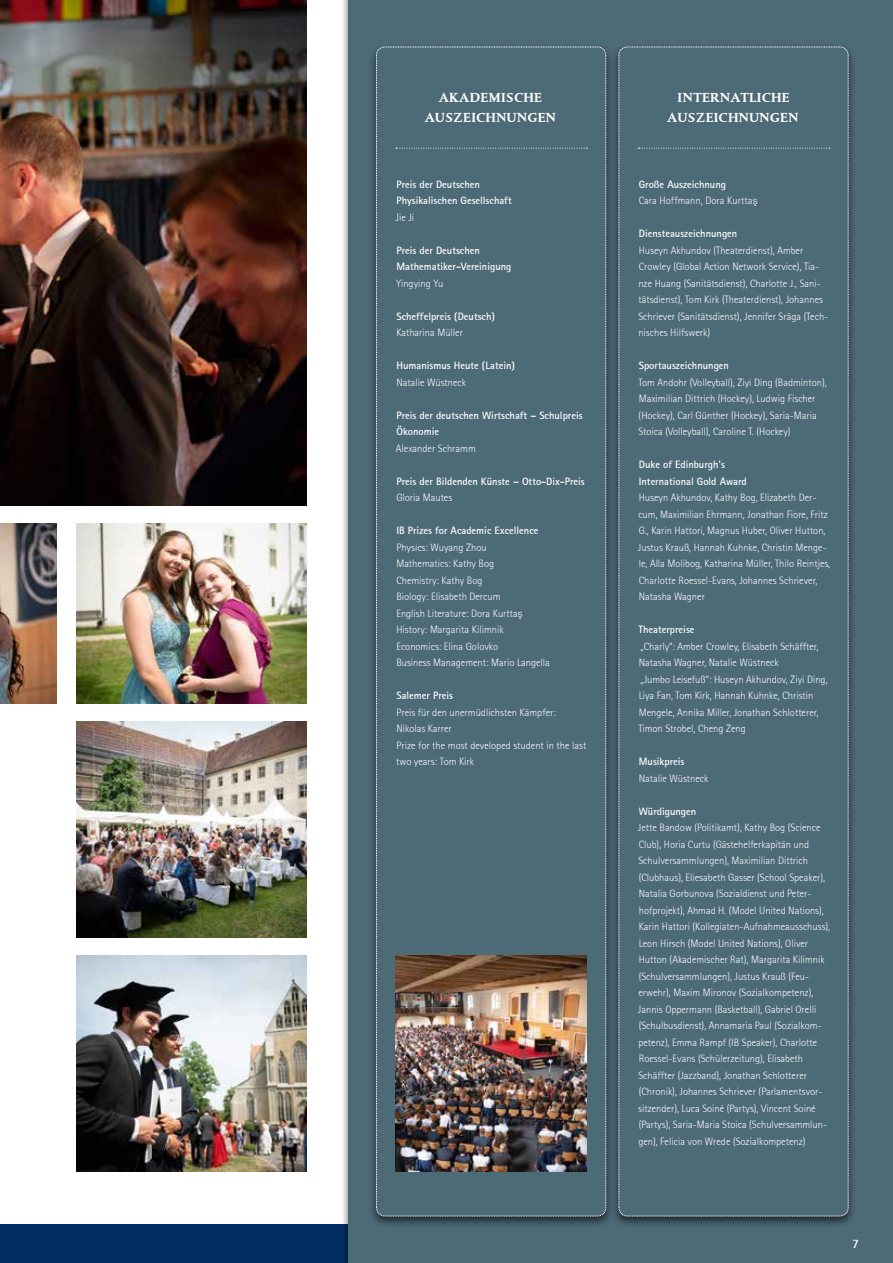
<style>
.page{position:relative;width:893px;height:1263px;background:#fff}
.page>*{position:absolute;margin:0;border:0;box-sizing:border-box;transform-origin:0 0}
.t1{font:700 13.5px/19.5px "DTL Albertina ST";letter-spacing:.02em;color:#fff;text-align:center}
.t2{font:700 12.75px "Rotis Sans Serif";color:#fff}
.t3{font:300 10.5px/16.5px "Rotis Sans Serif";color:#fff}
.t4{font:700 10.5px/16.5px "Rotis Sans Serif";color:#fff}
.s1{font-family:"Helvetica";font-size:9.75px}
.s2{font-weight:700}
</style>
<div class="page">
<div style="left:0;top:1225px;width:893px;height:38px;background:#002e63"></div>
<div style="left:349px;top:0;width:544px;height:1263px;background:#4d6a77"></div>
<div style="left:368px;top:43px;width:246px;height:1186px;background:#000;opacity:.64"></div>
<div style="left:610px;top:43px;width:247px;height:1186px;background:#000;opacity:.64"></div>
<svg style="left:618px;top:47px;width:231px;height:1170px"></svg>
<svg style="left:376px;top:47px;width:230px;height:1170px"></svg>
<img style="left:395px;top:956px;width:192px;height:216px">
<img style="left:0;top:0;width:306px;height:506px">
<img style="left:77px;top:524px;width:229px;height:180px">
<img style="left:77px;top:722px;width:229px;height:216px">
<img style="left:77px;top:956px;width:229px;height:215px">
<img style="left:0;top:524px;width:57px;height:180px">
<p class="t1" style="left:425px;top:88px;width:132px">AKADEMISCHE<br>AUSZEICHNUNGEN</p>
<p class="t4" style="left:396px;top:176px;width:117px">Preis der Deutschen<br>Physikalischen Gesellschaft</p>
<p class="t3" style="left:396px;top:209px;width:20px">Jie Ji</p>
<p class="t4" style="left:396px;top:242px;width:117px">Preis der Deutschen<br>Mathematiker-Vereinigung</p>
<p class="t3" style="left:396px;top:275px;width:49px">Yingying Yu</p>
<p class="t4" style="left:396px;top:308px;width:100px">Scheffelpreis (Deutsch)</p>
<p class="t3" style="left:396px;top:324px;width:68px">Katharina Müller</p>
<p class="t4" style="left:396px;top:357px;width:120px">Humanismus Heute (Latein)</p>
<p class="t3" style="left:396px;top:374px;width:71px">Natalie Wüstneck</p>
<p class="t4" style="left:396px;top:407px;width:188px">Preis der deutschen Wirtschaft – Schulpreis<br>Ökonomie</p>
<p class="t3" style="left:396px;top:440px;width:81px">Alexander Schramm</p>
<p class="t4" style="left:396px;top:473px;width:190px">Preis der Bildenden Künste – Otto-Dix-Preis</p>
<p class="t3" style="left:396px;top:489px;width:57px">Gloria Mautes</p>
<p class="t4" style="left:396px;top:522px;width:144px">IB Prizes for Academic Excellence</p>
<p class="t3" style="left:396px;top:539px;width:155px">Physics: Wuyang Zhou<br>Mathematics: Kathy Bog<br>Chemistry: Kathy Bog<br>Biology: Elisabeth Dercum<br>English Literature: Dora Kurtta<span class="s1">ş<br></span>History: Margarita Kilimnik<br>Economics: Elina Golovko<br>Business Management: Mario Langella</p>
<p class="t4" style="left:396px;top:687px;width:58px">Salemer Preis</p>
<p class="t3" style="left:396px;top:704px;width:192px">Preis für den unermüdlichsten Kämpfer:<br>Nikolas Karrer<br>Prize for the most developed student in the last two years: Tom Kirk</p>
<p class="t1" style="left:667px;top:88px;width:132px">INTERNATLICHE<br>AUSZEICHNUNGEN</p>
<p class="t3" style="left:639px;top:176px;width:120px"><span class="s2">Große Auszeichnung<br></span>Cara Hoffmann, Dora Kurtta<span class="s1">ş</span></p>
<p class="t4" style="left:639px;top:225px;width:100px">Diensteauszeichnungen</p>
<p class="t3" style="left:638px;top:242px;width:191px">Huseyn Akhundov (Theaterdienst), Amber Crowley (Global Action Network Service), Tia&shy;nze Huang (Sanitätsdienst), Charlotte J., Sani&shy;tätsdienst), Tom Kirk (Theaterdienst), Johannes Schriever (Sanitätsdienst), Jennifer Sräga (Tech&shy;nisches Hilfswerk)</p>
<p class="t4" style="left:639px;top:357px;width:92px">Sportauszeichnungen</p>
<p class="t3" style="left:638px;top:374px;width:190px">Tom Andohr (Volleyball), Ziyi Ding (Badminton), Maximilian Dittrich (Hockey), Ludwig Fischer (Hockey), Carl Günther (Hockey), Saria-Maria Stoica (Volleyball), Caroline T. (Hockey)</p>
<p class="t4" style="left:639px;top:456px;width:110px">Duke of Edinburgh's<br>International Gold Award</p>
<p class="t3" style="left:638px;top:489px;width:194px">Huseyn Akhundov, Kathy Bog, Elizabeth Der&shy;cum, Maximilian Ehrmann, Jonathan Fiore, Fritz G., Karin Hattori, Magnus Huber, Oliver Hutton, Justus Krauß, Hannah Kuhnke, Christin Menge&shy;le, Alla Molibog, Katharina Müller, Thilo Reintjes, Charlotte Roessel-Evans, Johannes Schriever, Natasha Wagner</p>
<p class="t4" style="left:638px;top:621px;width:58px">Theaterpreise</p>
<p class="t3" style="left:638px;top:638px;width:191px">„Charly“: Amber Crowley, Elisabeth Schäffter, Natasha Wagner, Natalie Wüstneck<br>„Jumbo Leisefuß“: Huseyn Akhundov, Ziyi Ding, Liya Fan, Tom Kirk, Hannah Kuhnke, Christin Mengele, Annika Miller, Jonathan Schlotterer, Timon Strobel, Cheng Zeng</p>
<p class="t4" style="left:639px;top:753px;width:47px">Musikpreis</p>
<p class="t3" style="left:639px;top:770px;width:71px">Natalie Wüstneck</p>
<p class="t4" style="left:639px;top:802px;width:59px">Würdigungen</p>
<p class="t3" style="left:638px;top:819px;width:194px">Jette Bandow (Politikamt), Kathy Bog (Science Club), Horia Curtu (Gästehelferkapitän und Schulversammlungen), Maximilian Dittrich (Clubhaus), Eliesabeth Gasser (School Speaker), Natalia Gorbunova (Sozialdienst und Peter&shy;hofprojekt), Ahmad H. (Model United Nations), Karin Hattori (Kollegiaten-Aufnahmeausschuss), Leon Hirsch (Model United Nations), Oliver Hutton (Akademischer Rat), Margarita Kilimnik (Schulversammlungen), Justus Krauß (Feu&shy;erwehr), Maxim Mironov (Sozialkompetenz), Jannis Oppermann (Basketball), Gabriel Orelli (Schulbusdienst), Annamaria Paul (Sozialkom&shy;petenz), Emma Rampf (IB Speaker), Charlotte Roessel-Evans (Schülerzeitung), Elisabeth Schäffter (Jazzband), Jonathan Schlotterer (Chronik), Johannes Schriever (Parlamentsvor&shy;sitzender), Luca Soiné (Partys), Vincent Soiné (Partys), Saria-Maria Stoica (Schulversammlun&shy;gen), Felicia von Wrede (Sozialkompetenz)</p>
<p class="t2" style="left:852px;top:1236px;width:8px">7</p>
</div>
